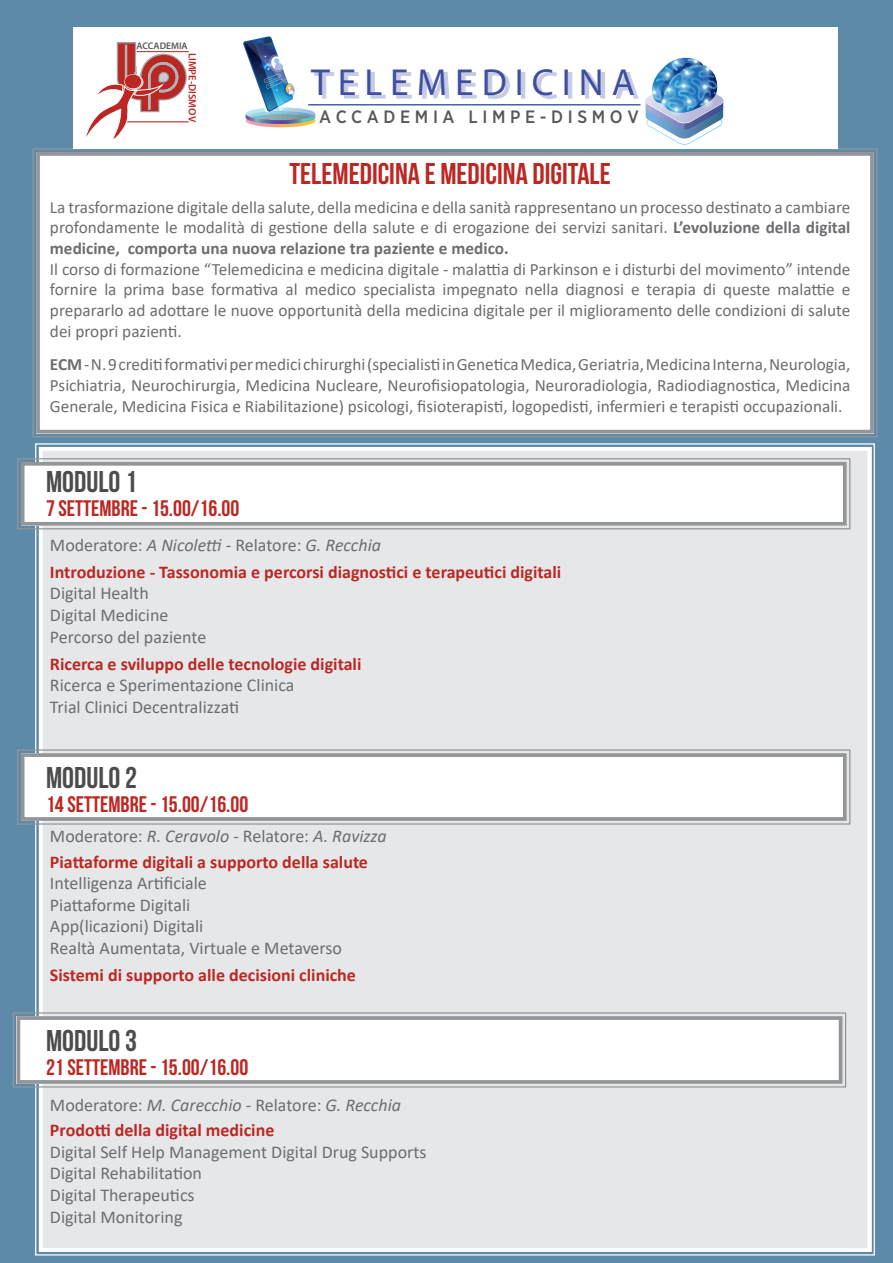
<style>
.page{position:relative;width:893px;height:1263px;background:#5d8aa8}
.page>*{position:absolute;margin:0;border:0;box-sizing:border-box;transform-origin:0 0}
.t1{font:37.8px "Myriad Pro";color:#404ea1}
.t2{font:30px "Bebas Neue";color:#bb2824}
.t3{font:30px "Bebas Neue";color:#4b4c4d}
.t4{font:22.5px "Bebas Neue";color:#bb2824}
.t5{font:18px "Calibri";color:#6c6d70}
.t6{font:700 18px "Calibri";color:#bb2824}
.t7{font:500 17.85px "Gotham Narrow";color:#57585a}
.t8{font:17.25px/20.7px "Calibri";color:#6c6d70;text-align:justify}
.t9{font:600 10.5px "Myriad Pro";color:#bb2824}
.t10{font:600 9.6px "Myriad Pro";color:#57585a}
.s1{font-weight:700}
.s2{font-style:italic}
</style>
<div class="page">
<div style="left:35px;top:443px;width:840px;height:813px;background:#e6e7e9"></div>
<div style="left:39px;top:447px;width:832px;height:805px;border:4px solid #fff"></div>
<svg style="left:17px;top:749px;width:834px;height:76px;background:#f7f7f8"></svg>
<div style="left:21px;top:753px;width:826px;height:68px;border:4px solid #939598"></div>
<div style="left:32px;top:148px;width:846px;height:290px;background:#fff"></div>
<div style="left:36px;top:152px;width:838px;height:281px;border:4px solid #939598"></div>
<svg style="left:17px;top:457px;width:834px;height:73px;background:#f6f6f7"></svg>
<div style="left:21px;top:462px;width:826px;height:64px;border:4px solid #939598"></div>
<div style="left:73px;top:28px;width:764px;height:121px;background:#fff"></div>
<svg style="left:344px;top:72px;width:15px;height:27px"></svg>
<svg style="left:370px;top:72px;width:16px;height:27px"></svg>
<svg style="left:396px;top:72px;width:16px;height:27px"></svg>
<svg style="left:422px;top:72px;width:27px;height:27px"></svg>
<svg style="left:461px;top:72px;width:16px;height:27px"></svg>
<svg style="left:488px;top:72px;width:22px;height:27px"></svg>
<svg style="left:536px;top:72px;width:21px;height:27px"></svg>
<svg style="left:585px;top:72px;width:20px;height:27px"></svg>
<svg style="left:616px;top:72px;width:23px;height:27px"></svg>
<img style="left:645px;top:57px;width:79px;height:88px">
<hr style="left:308px;top:104px;width:332px;height:1px;background:#3654a4">
<img style="left:243px;top:36px;width:91px;height:91px">
<svg style="left:12px;top:1012px;width:835px;height:76px;background:#f7f7f8"></svg>
<div style="left:17px;top:1016px;width:825px;height:68px;border:4px solid #939598"></div>
<hr style="left:127px;top:122px;width:62px;height:1px;background:#bb2824">
<svg style="left:85px;top:42px;width:102px;height:97px"></svg>
<hr style="left:137px;top:51px;width:52px;height:1px;background:#bb2824">
<p class="t10" style="left:137px;top:40px;width:53px">ACCADEMIA</p>
<p class="t9" style="left:199px;top:53px;width:71px;rotate:90deg">LIMPE-DISMOV</p>
<h1 class="t1" style="left:315px;top:62px;width:325px">T E L E M E D I C I N A</h1>
<p class="t7" style="left:319px;top:106px;width:321px">A C C A D E M I A L I M P E - D I S M O V</p>
<p class="t2" style="left:290px;top:157px;width:323px">TELEMEDICINA E MEDICINA DIGITALE</p>
<p class="t8" style="left:50px;top:196px;width:802px">La trasformazione digitale della salute, della medicina e della sanità rappresentano un processo destinato a cambiare profondamente le modalità di gestione della salute e di erogazione dei servizi sanitari. <span class="s1">L’evoluzione della digital medicine, comporta una nuova relazione tra paziente e medico.</span></p>
<p class="t8" style="left:50px;top:258px;width:802px">Il corso di formazione “Telemedicina e medicina digitale - malattia di Parkinson e i disturbi del movimento” intende fornire la prima base formativa al medico specialista impegnato nella diagnosi e terapia di queste malattie e prepararlo ad adottare le nuove opportunità della medicina digitale per il miglioramento delle condizioni di salute dei propri pazienti.</p>
<p class="t8" style="left:50px;top:353px;width:802px;line-height:21.1px"><span class="s1">ECM</span> - N. 9 crediti formativi per medici chirurghi (specialisti in Genetica Medica, Geriatria, Medicina Interna, Neurologia, Psichiatria, Neurochirurgia, Medicina Nucleare, Neurofisiopatologia, Neuroradiologia, Radiodiagnostica, Medicina Generale, Medicina Fisica e Riabilitazione) psicologi, fisioterapisti, logopedisti, infermieri e terapisti occupazionali.</p>
<p class="t3" style="left:46px;top:466px;width:92px">MODULO 1</p>
<p class="t4" style="left:46px;top:496px;width:195px">7 SETTEMBRE - 15.00/16.00</p>
<p class="t5" style="left:50px;top:532px;width:333px">Moderatore: <span class="s2">A Nicoletti</span> - Relatore: <span class="s2">G. Recchia</span></p>
<p class="t6" style="left:50px;top:559px;width:513px">Introduzione - Tassonomia e percorsi diagnostici e terapeutici digitali</p>
<p class="t5" style="left:50px;top:581px;width:100px">Digital Health</p>
<p class="t5" style="left:50px;top:602px;width:120px">Digital Medicine</p>
<p class="t5" style="left:50px;top:624px;width:158px">Percorso del paziente</p>
<p class="t6" style="left:50px;top:651px;width:313px">Ricerca e sviluppo delle tecnologie digitali</p>
<p class="t5" style="left:50px;top:673px;width:246px">Ricerca e Sperimentazione Clinica</p>
<p class="t5" style="left:50px;top:694px;width:191px">Trial Clinici Decentralizzati</p>
<p class="t3" style="left:46px;top:761px;width:92px">MODULO 2</p>
<p class="t4" style="left:46px;top:791px;width:204px">14 SETTEMBRE - 15.00/16.00</p>
<p class="t5" style="left:50px;top:823px;width:338px">Moderatore: <span class="s2">R. Ceravolo</span> - Relatore: <span class="s2">A. Ravizza</span></p>
<p class="t6" style="left:50px;top:849px;width:320px">Piattaforme digitali a supporto della salute</p>
<p class="t5" style="left:50px;top:871px;width:158px">Intelligenza Artificiale</p>
<p class="t5" style="left:50px;top:892px;width:142px">Piattaforme Digitali</p>
<p class="t5" style="left:50px;top:914px;width:155px">App(licazioni) Digitali</p>
<p class="t5" style="left:50px;top:935px;width:294px">Realtà Aumentata, Virtuale e Metaverso</p>
<p class="t6" style="left:50px;top:962px;width:308px">Sistemi di supporto alle decisioni cliniche</p>
<p class="t3" style="left:46px;top:1024px;width:92px">MODULO 3</p>
<p class="t4" style="left:46px;top:1054px;width:204px">21 SETTEMBRE - 15.00/16.00</p>
<p class="t5" style="left:50px;top:1092px;width:353px">Moderatore: <span class="s2">M. Carecchio</span> - Relatore: <span class="s2">G. Recchia</span></p>
<p class="t6" style="left:50px;top:1117px;width:226px">Prodotti della digital medicine</p>
<p class="t5" style="left:50px;top:1139px;width:378px">Digital Self Help Management Digital Drug Supports</p>
<p class="t5" style="left:50px;top:1161px;width:154px">Digital Rehabilitation</p>
<p class="t5" style="left:50px;top:1182px;width:146px">Digital Therapeutics</p>
<p class="t5" style="left:50px;top:1204px;width:134px">Digital Monitoring</p>
</div>
